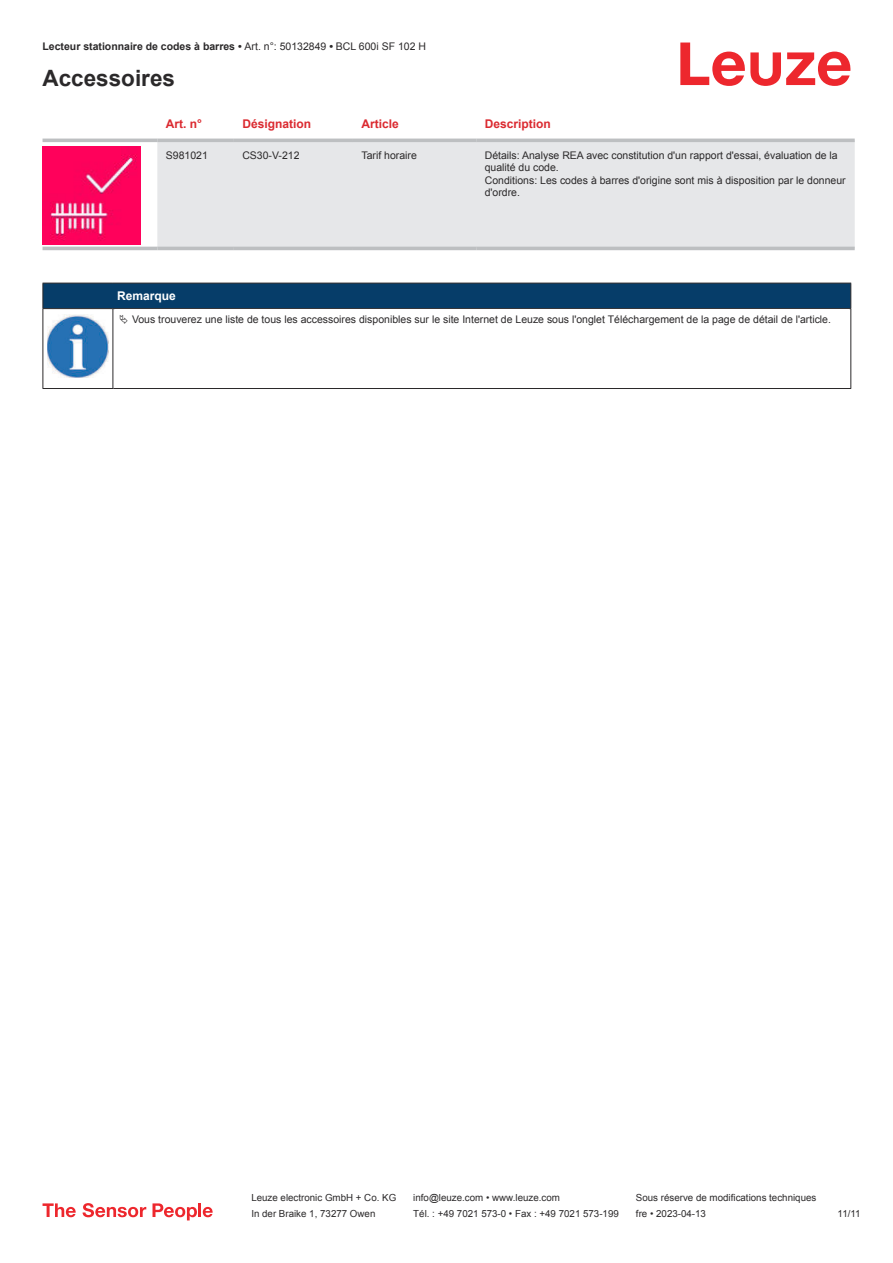
<style>
.page{position:relative;width:893px;height:1263px;background:#fff}
.page>*{position:absolute;margin:0;border:0;box-sizing:border-box;transform-origin:0 0}
.t1{font:700 22.5px "Arial";color:#2b292a}
.t2{font:700 12px "Arial";color:#db2a30}
.t3{font:700 12px "Arial";color:#fff}
.t4{font:10.5px/12.6px "Arial";color:#2b292a}
.t5{font:700 10.5px "Arial";color:#2b292a}
.t6{font:9.75px "Arial";color:#2b292a}
.s1{font-weight:400}
</style>
<div class="page">
<svg style="left:680px;top:43px;width:170px;height:43px"></svg>
<svg style="left:43px;top:138px;width:812px;height:113px"></svg>
<div style="left:157px;top:142px;width:698px;height:105px;background:#e6e7e9"></div>
<hr style="left:43px;top:139px;width:114px;height:3px;background:#bdbfc1">
<hr style="left:157px;top:139px;width:77px;height:3px;background:#bdbfc1">
<hr style="left:234px;top:139px;width:119px;height:3px;background:#bdbfc1">
<hr style="left:353px;top:139px;width:123px;height:3px;background:#bdbfc1">
<hr style="left:476px;top:139px;width:379px;height:3px;background:#bdbfc1">
<hr style="left:43px;top:247px;width:114px;height:3px;background:#bdbfc1">
<hr style="left:157px;top:247px;width:77px;height:3px;background:#bdbfc1">
<hr style="left:234px;top:247px;width:119px;height:3px;background:#bdbfc1">
<hr style="left:353px;top:247px;width:123px;height:3px;background:#bdbfc1">
<hr style="left:476px;top:247px;width:379px;height:3px;background:#bdbfc1">
<img style="left:43px;top:146px;width:97px;height:98px">
<div style="left:43px;top:283px;width:808px;height:26px;background:#063d69"></div>
<hr style="left:113px;top:308px;width:738px;height:1px;background:#2b292a">
<hr style="left:43px;top:309px;width:1px;height:75px;background:#2b292a">
<hr style="left:113px;top:309px;width:1px;height:75px;background:#2b292a">
<hr style="left:850px;top:309px;width:1px;height:75px;background:#2b292a">
<hr style="left:43px;top:388px;width:70px;height:1px;background:#2b292a">
<hr style="left:113px;top:388px;width:738px;height:1px;background:#2b292a">
<img style="left:47px;top:315px;width:61px;height:63px">
<svg style="left:43px;top:1203px;width:33px;height:14px"></svg>
<svg style="left:83px;top:1203px;width:63px;height:14px"></svg>
<svg style="left:153px;top:1203px;width:44px;height:17px"></svg>
<hr style="left:198px;top:1203px;width:3px;height:14px;background:#ed272d">
<svg style="left:203px;top:1207px;width:10px;height:10px"></svg>
<p class="t5" style="left:43px;top:43px;width:385px">Lecteur stationnaire de codes à barres • <span class="s1">Art. n°: 50132849</span> • <span class="s1">BCL 600i SF 102 H</span></p>
<h1 class="t1" style="left:43px;top:70px;width:134px">Accessoires</h1>
<p class="t2" style="left:166px;top:119px;width:38px">Art. n°</p>
<p class="t2" style="left:242px;top:119px;width:70px">Désignation</p>
<p class="t2" style="left:361px;top:119px;width:39px">Article</p>
<p class="t2" style="left:485px;top:119px;width:68px">Description</p>
<p class="t4" style="left:166px;top:150px;width:44px">S981021</p>
<p class="t4" style="left:242px;top:150px;width:59px">CS30-V-212</p>
<p class="t4" style="left:361px;top:150px;width:57px">Tarif horaire</p>
<p class="t4" style="left:485px;top:150px;width:362px">Détails: Analyse REA avec constitution d'un rapport d'essai, évaluation de la qualité du code.<br>Conditions: Les codes à barres d'origine sont mis à disposition par le donneur d'ordre.</p>
<p class="t3" style="left:117px;top:291px;width:60px">Remarque</p>
<p class="t4" style="left:132px;top:314px;width:700px">Vous trouverez une liste de tous les accessoires disponibles sur le site Internet de Leuze sous l'onglet Téléchargement de la page de détail de l'article.</p>
<p class="t6" style="left:251px;top:1194px;width:146px">Leuze electronic GmbH + Co. KG</p>
<p class="t6" style="left:413px;top:1194px;width:148px">info@leuze.com • www.leuze.com</p>
<p class="t6" style="left:636px;top:1194px;width:182px">Sous réserve de modifications techniques</p>
<p class="t6" style="left:251px;top:1210px;width:126px">In der Braike 1, 73277 Owen</p>
<p class="t6" style="left:413px;top:1210px;width:207px">Tél. : +49 7021 573-0 • Fax : +49 7021 573-199</p>
<p class="t6" style="left:636px;top:1210px;width:72px">fre • 2023-04-13</p>
<p class="t6" style="left:838px;top:1210px;width:24px">11 /11</p>
</div>
